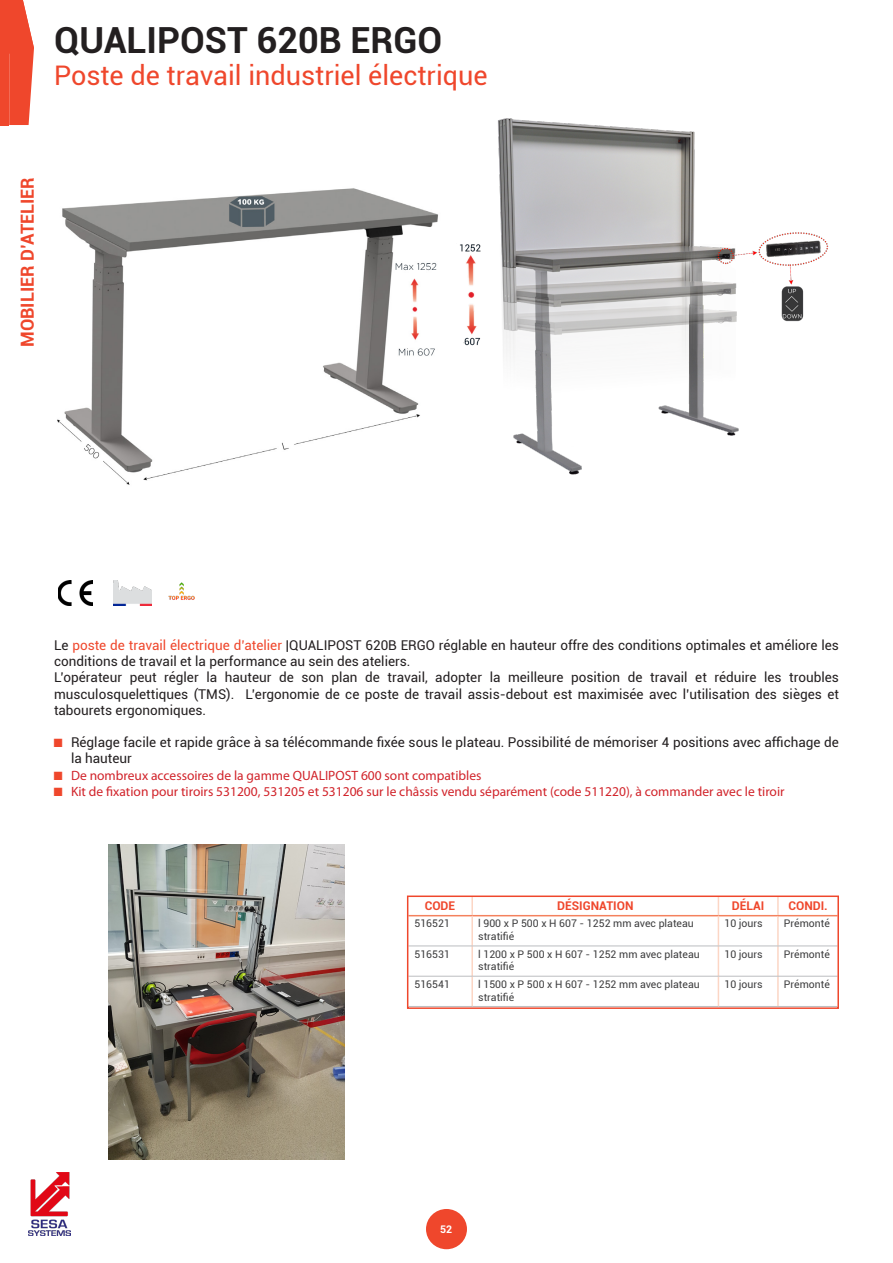
<style>
.page{position:relative;width:893px;height:1263px;background:#fff}
.page>*{position:absolute;margin:0;border:0;box-sizing:border-box;transform-origin:0 0}
.t1{font:700 36px "Roboto";color:#231f20}
.t2{font:27px "Roboto";color:#ef472c}
.t3{font:700 18px "Roboto";color:#ef472c}
.t4{font:13.5px/16.2px "Roboto";color:#231f20}
.t5{font:13.5px "Myriad Pro";color:#d1232a}
.t6{font:700 12px "Roboto";color:#ef472c}
.t7{font:10.5px/12.6px "Roboto";color:#3e3e3f}
.t8{font:700 10.5px "Roboto";color:#fff}
.s1{color:#ef472c}
.s2{font-family:"Courier New";color:#ef472c}
</style>
<div class="page">
<div style="left:426px;top:1209px;width:41px;height:40px;background:#ef472c;border-radius:50%"></div>
<img style="left:28px;top:1172px;width:43px;height:63px">
<svg style="left:0;top:0;width:34px;height:125px;background:#f05b43"></svg>
<img style="left:57px;top:188px;width:381px;height:297px">
<img style="left:109px;top:844px;width:236px;height:315px">
<img style="left:460px;top:118px;width:369px;height:357px">
<img style="left:58px;top:580px;width:34px;height:26px">
<img style="left:114px;top:580px;width:38px;height:26px">
<img style="left:169px;top:582px;width:25px;height:18px">
<svg style="left:406px;top:895px;width:433px;height:114px"></svg>
<h1 class="t1" style="left:54px;top:14px;width:390px">QUALIPOST 620B ERGO</h1>
<h2 class="t2" style="left:54px;top:56px;width:435px">Poste de travail industriel électrique</h2>
<h3 class="t3" style="left:15px;top:347px;width:171px;rotate:-90deg">MOBILIER D’ATELIER</h3>
<p class="t4" style="left:54px;top:637px;width:786px">Le <span class="s1">poste de travail électrique d’atelier</span> |QUALIPOST 620B ERGO réglable en hauteur offre des conditions optimales et améliore les conditions de travail et la performance au sein des ateliers.<br>L’opérateur peut régler la hauteur de son plan de travail, adopter la meilleure position de travail et réduire les troubles musculosquelettiques (TMS). L’ergonomie de ce poste de travail assis-debout est maximisée avec l’utilisation des sièges et tabourets ergonomiques.</p>
<p class="t4" style="left:71px;top:734px;width:769px;text-indent:-17px"><span class="s2">■</span> Réglage facile et rapide grâce à sa télécommande fixée sous le plateau. Possibilité de mémoriser 4 positions avec affichage de la hauteur</p>
<p class="t5" style="left:54px;top:767px;width:429px"><span class="s2">■</span> De nombreux accessoires de la gamme QUALIPOST 600 sont compatibles</p>
<p class="t5" style="left:54px;top:783px;width:732px"><span class="s2">■</span> Kit de fixation pour tiroirs 531200, 531205 et 531206 sur le châssis vendu séparément (code 511220), à commander avec le tiroir</p>
<p class="t6" style="left:425px;top:897px;width:32px">CODE</p>
<p class="t6" style="left:557px;top:897px;width:78px">DÉSIGNATION</p>
<p class="t6" style="left:732px;top:897px;width:34px">DÉLAI</p>
<p class="t6" style="left:788px;top:897px;width:41px">CONDI.</p>
<p class="t7" style="left:414px;top:917px;width:37px">516521</p>
<p class="t7" style="left:478px;top:917px;width:217px">l 900 x P 500 x H 607 - 1252 mm avec plateau stratifié</p>
<p class="t7" style="left:724px;top:917px;width:40px">10 jours</p>
<p class="t7" style="left:784px;top:917px;width:47px">Prémonté</p>
<p class="t7" style="left:414px;top:947px;width:37px">516531</p>
<p class="t7" style="left:478px;top:947px;width:223px">l 1200 x P 500 x H 607 - 1252 mm avec plateau stratifié</p>
<p class="t7" style="left:724px;top:947px;width:40px">10 jours</p>
<p class="t7" style="left:784px;top:947px;width:47px">Prémonté</p>
<p class="t7" style="left:414px;top:977px;width:37px">516541</p>
<p class="t7" style="left:478px;top:977px;width:223px">l 1500 x P 500 x H 607 - 1252 mm avec plateau stratifié</p>
<p class="t7" style="left:724px;top:977px;width:40px">10 jours</p>
<p class="t7" style="left:784px;top:977px;width:47px">Prémonté</p>
<p class="t8" style="left:440px;top:1222px;width:14px">52</p>
</div>
